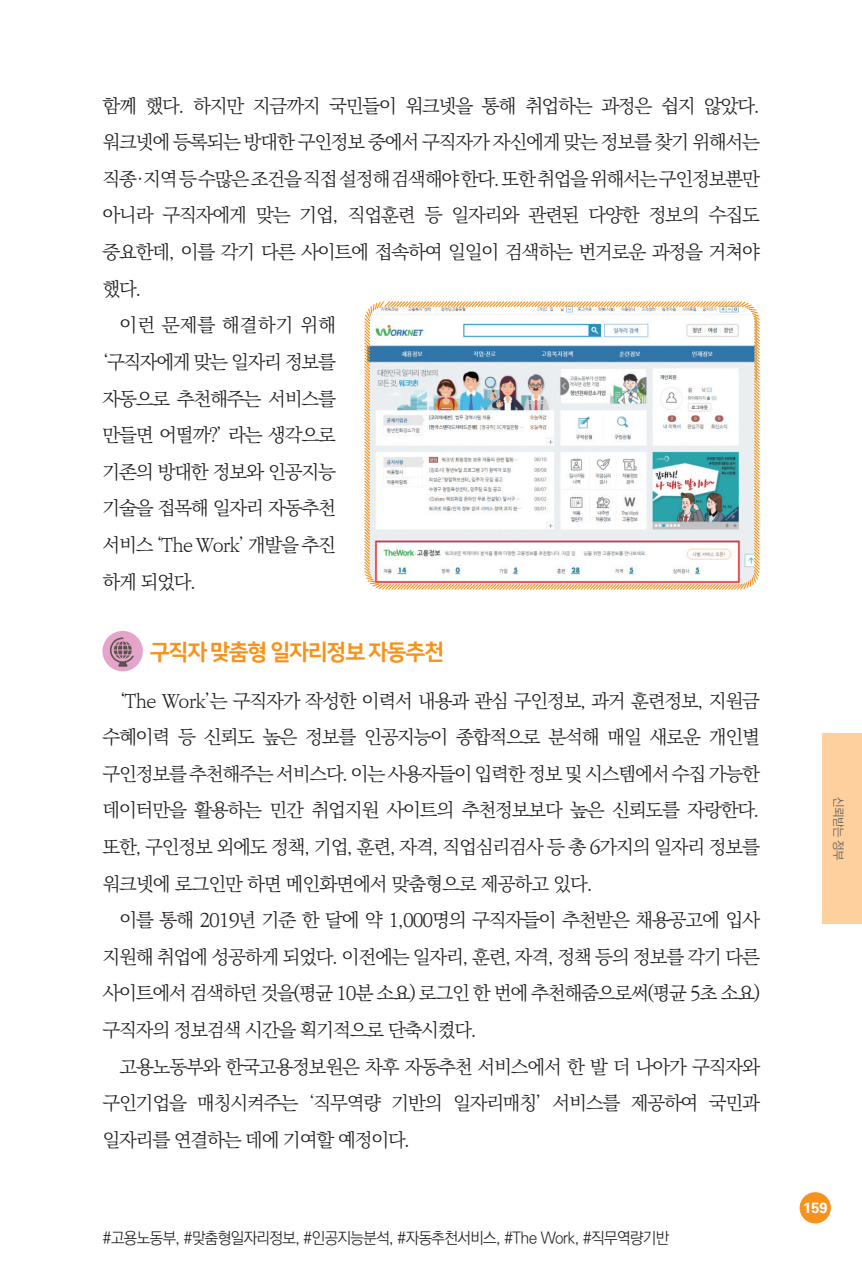
<style>
.page{position:relative;width:862px;height:1276px;background:#fff}
.page>*{position:absolute;margin:0;border:0;box-sizing:border-box;transform-origin:0 0}
.t1{font:22px "Nanum Square EB";letter-spacing:-.06em;color:#f7931d}
.t2{font:300 19px/36.6px "Ko Pub Batang";letter-spacing:-.06em;color:#231f20;text-align:justify}
.해시테그{font:300 16px "Ko Pub Dotum";letter-spacing:-.04em;color:#231f20}
.t3{font:700 14.8px "Univers";color:#fff}
.t4{font:300 12px "Ko Pub Dotum";letter-spacing:-.04em;color:#57585a}
</style>
<div class="page">
<div style="left:799px;top:1192px;width:32px;height:31px;background:#f7931d;border-radius:50%"></div>
<div style="left:822px;top:733px;width:40px;height:191px;background:#fdd09e"></div>
<div style="left:102px;top:631px;width:41px;height:40px;background:#e5a5ca;border-radius:50%"></div>
<svg style="left:110px;top:637px;width:24px;height:29px"></svg>
<svg style="left:364px;top:301px;width:396px;height:289px"></svg>
<p class="t2" style="left:102px;top:88px;width:659px">함께 했다. 하지만 지금까지 국민들이 워크넷을 통해 취업하는 과정은 쉽지 않았다. 워크넷에 등록되는 방대한 구인정보 중에서 구직자가 자신에게 맞는 정보를 찾기 위해서는 직종·지역 등 수많은 조건을 직접 설정해 검색해야 한다. 또한 취업을 위해서는 구인정보뿐만 아니라 구직자에게 맞는 기업, 직업훈련 등 일자리와 관련된 다양한 정보의 수집도 중요한데, 이를 각기 다른 사이트에 접속하여 일일이 검색하는 번거로운 과정을 거쳐야 했다.</p>
<p class="t2" style="left:102px;top:308px;width:235px;text-indent:17px">이런 문제를 해결하기 위해 ‘구직자에게 맞는 일자리 정보를 자동으로 추천해주는 서비스를 만들면 어떨까?’ 라는 생각으로 기존의 방대한 정보와 인공지능 기술을 접목해 일자리 자동추천 서비스 ‘The Work’ 개발을 추진 하게 되었다.</p>
<p class="t1" style="left:150px;top:639px;width:296px">구직자 맞춤형 일자리정보 자동추천</p>
<p class="t2" style="left:102px;top:683px;width:659px;text-indent:17px">‘The Work’는 구직자가 작성한 이력서 내용과 관심 구인정보, 과거 훈련정보, 지원금 수혜이력 등 신뢰도 높은 정보를 인공지능이 종합적으로 분석해 매일 새로운 개인별 구인정보를 추천해주는 서비스다. 이는 사용자들이 입력한 정보 및 시스템에서 수집 가능한 데이터만을 활용하는 민간 취업지원 사이트의 추천정보보다 높은 신뢰도를 자랑한다. 또한, 구인정보 외에도 정책, 기업, 훈련, 자격, 직업심리검사 등 총 6가지의 일자리 정보를 워크넷에 로그인만 하면 메인화면에서 맞춤형으로 제공하고 있다.</p>
<p class="t2" style="left:102px;top:902px;width:659px;text-indent:17px">이를 통해 2019년 기준 한 달에 약 1,000명의 구직자들이 추천받은 채용공고에 입사 지원해 취업에 성공하게 되었다. 이전에는 일자리, 훈련, 자격, 정책 등의 정보를 각기 다른 사이트에서 검색하던 것을(평균 10분 소요) 로그인 한 번에 추천해줌으로써(평균 5초 소요) 구직자의 정보검색 시간을 획기적으로 단축시켰다.</p>
<p class="t2" style="left:102px;top:1049px;width:659px;text-indent:17px">고용노동부와 한국고용정보원은 차후 자동추천 서비스에서 한 발 더 나아가 구직자와 구인기업을 매칭시켜주는 ‘직무역량 기반의 일자리매칭’ 서비스를 제공하여 국민과 일자리를 연결하는 데에 기여할 예정이다.</p>
<p class="해시테그" style="left:102px;top:1230px;width:568px">#고용노동부, #맞춤형일자리정보, #인공지능분석, #자동추천서비스, #The Work, #직무역량기반</p>
<p class="t4" style="left:844px;top:797px;width:65px;rotate:90deg">신뢰받는 정부</p>
<p class="t3" style="left:803px;top:1199px;width:26px">159</p>
</div>
